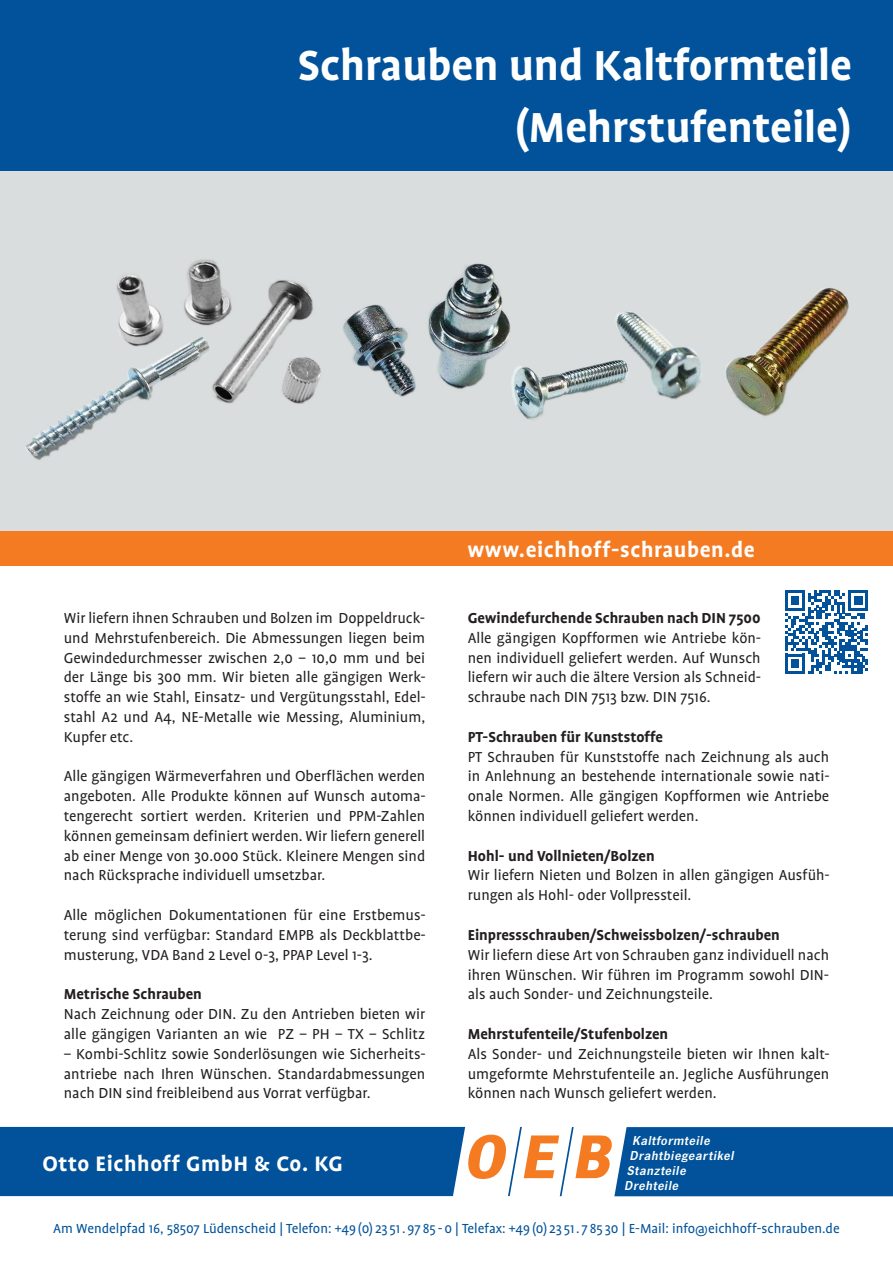
<style>
.page{position:relative;width:893px;height:1263px;background:#fff}
.page>*{position:absolute;margin:0;border:0;box-sizing:border-box;transform-origin:0 0}
.t1{font:700 48px "Profile";color:#fff}
.t2{font:700 24px "Profile";letter-spacing:.025em;color:#fff}
.t3{font:16.5px/19.8px "Profile";color:#231f20;text-align:justify}
.t4{font:700 16.5px "Profile";color:#231f20}
.t5{font:15px "Profile";color:#01529a}
.t6{font:italic 600 13.5px "News Got T";color:#fff}
</style>
<div class="page">
<img style="left:0;top:170px;width:893px;height:361px">
<div style="left:0;top:0;width:893px;height:170px;background:#01529a"></div>
<svg style="left:0;top:1127px;width:893px;height:69px;background:#2d6aa1"></svg>
<div style="left:0;top:531px;width:893px;height:35px;background:#f47b21"></div>
<svg style="left:785px;top:590px;width:83px;height:84px"></svg>
<p class="t1" style="left:298px;top:39px;width:555px">Schrauben und Kaltformteile</p>
<p class="t1" style="left:515px;top:101px;width:338px">(Mehrstufenteile)</p>
<p class="t3" style="left:64px;top:608px;width:364px">Wir liefern ihnen Schrauben und Bolzen im Doppeldruck&shy;und Mehrstufenbereich. Die Abmessungen liegen beim Gewindedurchmesser zwischen 2,0 – 10,0 mm und bei der Länge bis 300 mm. Wir bieten alle gängigen Werk&shy;stoffe an wie Stahl, Einsatz- und Vergütungsstahl, Edel&shy;stahl A2 und A4, NE-Metalle wie Messing, Aluminium, Kupfer etc.</p>
<p class="t3" style="left:64px;top:767px;width:364px">Alle gängigen Wärmeverfahren und Oberflächen werden angeboten. Alle Produkte können auf Wunsch automa&shy;tengerecht sortiert werden. Kriterien und PPM-Zahlen können gemeinsam definiert werden. Wir liefern generell ab einer Menge von 30.000 Stück. Kleinere Mengen sind nach Rücksprache individuell umsetzbar.</p>
<p class="t3" style="left:64px;top:905px;width:364px">Alle möglichen Dokumentationen für eine Erstbemus&shy;terung sind verfügbar: Standard EMPB als Deckblattbe&shy;musterung, VDA Band 2 Level 0-3, PPAP Level 1-3.</p>
<p class="t4" style="left:64px;top:985px;width:140px">Metrische Schrauben</p>
<p class="t3" style="left:64px;top:1004px;width:363px">Nach Zeichnung oder DIN. Zu den Antrieben bieten wir alle gängigen Varianten an wie PZ – PH – TX – Schlitz</p>
<p class="t3" style="left:64px;top:1044px;width:364px">– Kombi-Schlitz sowie Sonderlösungen wie Sicherheits&shy;antriebe nach Ihren Wünschen. Standardabmessungen nach DIN sind freibleibend aus Vorrat verfügbar.</p>
<p class="t2" style="left:43px;top:1151px;width:302px">Otto Eichhoff GmbH &amp; Co. KG</p>
<p class="t2" style="left:468px;top:536px;width:289px">www.eichhoff-schrauben.de</p>
<p class="t4" style="left:468px;top:609px;width:294px">Gewindefurchende Schrauben nach DIN 7500</p>
<p class="t3" style="left:468px;top:628px;width:295px">Alle gängigen Kopfformen wie Antriebe kön&shy;nen individuell geliefert werden. Auf Wunsch liefern wir auch die ältere Version als Schneid&shy;schraube nach DIN 7513 bzw. DIN 7516.</p>
<p class="t4" style="left:468px;top:728px;width:197px">PT-Schrauben für Kunststoffe</p>
<p class="t3" style="left:468px;top:747px;width:364px">PT Schrauben für Kunststoffe nach Zeichnung als auch in Anlehnung an bestehende internationale sowie nati&shy;onale Normen. Alle gängigen Kopfformen wie Antriebe können individuell geliefert werden.</p>
<p class="t4" style="left:468px;top:847px;width:188px">Hohl- und Vollnieten/Bolzen</p>
<p class="t3" style="left:468px;top:866px;width:364px">Wir liefern Nieten und Bolzen in allen gängigen Ausfüh&shy;rungen als Hohl- oder Vollpressteil.</p>
<p class="t4" style="left:468px;top:926px;width:314px">Einpressschrauben/Schweissbolzen/-schrauben</p>
<p class="t3" style="left:468px;top:945px;width:363px">Wir liefern diese Art von Schrauben ganz individuell nach ihren Wünschen. Wir führen im Programm sowohl DIN&shy;als auch Sonder- und Zeichnungsteile.</p>
<p class="t4" style="left:468px;top:1025px;width:202px">Mehrstufenteile/Stufenbolzen</p>
<p class="t3" style="left:468px;top:1044px;width:364px">Als Sonder- und Zeichnungsteile bieten wir Ihnen kalt&shy;umgeformte Mehrstufenteile an. Jegliche Ausführungen können nach Wunsch geliefert werden.</p>
<p class="t6" style="left:632px;top:1132px;width:82px">Kaltformteile</p>
<p class="t6" style="left:629px;top:1147px;width:108px">Drahtbiegeartikel</p>
<p class="t6" style="left:627px;top:1162px;width:63px">Stanzteile</p>
<p class="t6" style="left:624px;top:1177px;width:58px">Drehteile</p>
<p class="t5" style="left:53px;top:1221px;width:788px">Am Wendelpfad 16, 58507 Lüdenscheid | Telefon: +49 (0) 23 51. 97 85 -0 | Telefax: +49 (0) 23 51. 7 85 30 | E-Mail: info@eichhoff-schrauben.de</p>
</div>
